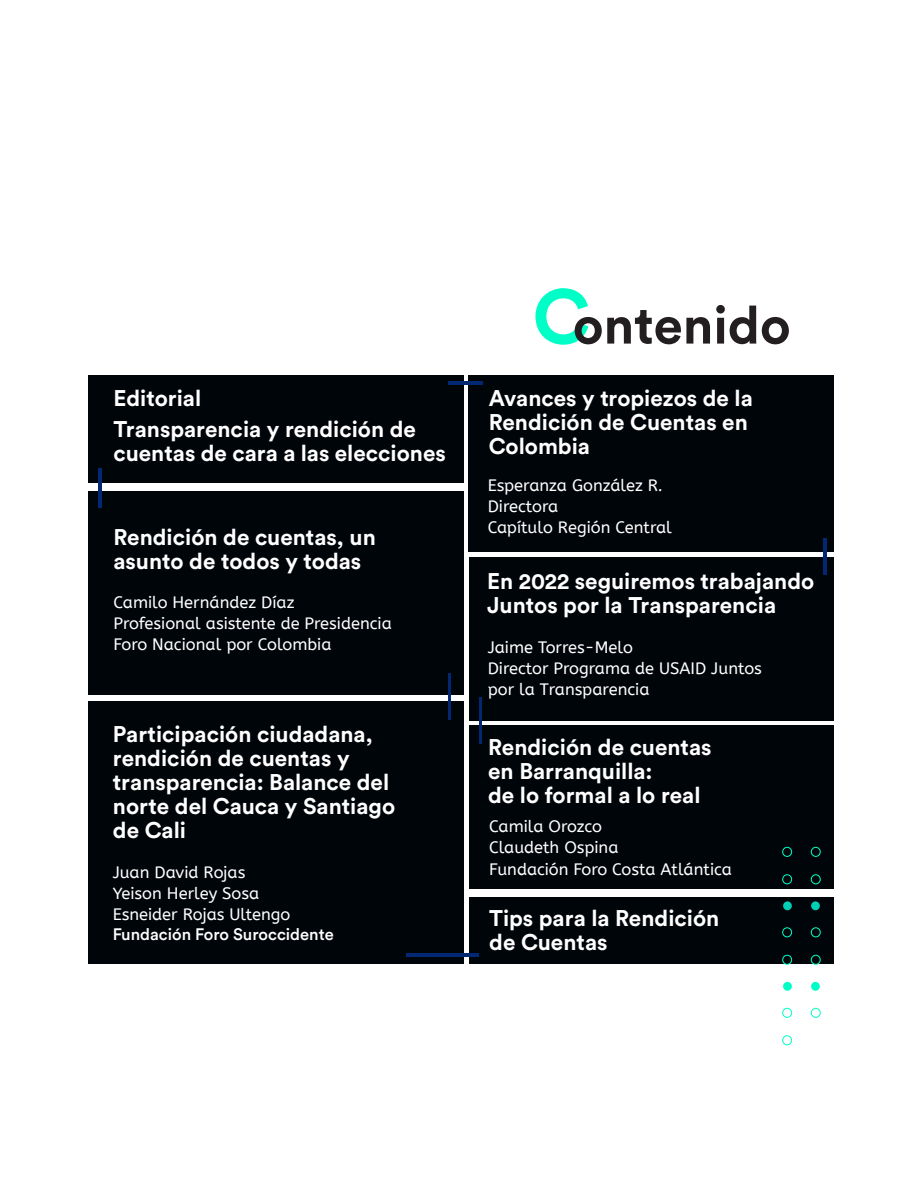
<style>
.page{position:relative;width:918px;height:1188px;background:#fff}
.page>*{position:absolute;margin:0;border:0;box-sizing:border-box;transform-origin:0 0}
.t1{font:700 76.5px "Circular Std";color:#00ffc7}
.t2{font:700 52.5px "Circular Std";color:#231f20}
.t3{font:700 22.5px "Circular Std";color:#fff}
.t4{font:16.5px "A Bee Zee";color:#fff}
.t5{font:500 16.5px "Circular Std";color:#fff}
</style>
<div class="page">
<div style="left:88px;top:491px;width:375px;height:203px;background:#00050a"></div>
<div style="left:88px;top:702px;width:375px;height:262px;background:#00050a"></div>
<div style="left:468px;top:375px;width:366px;height:177px;background:#00050a"></div>
<div style="left:88px;top:375px;width:375px;height:108px;background:#00050a"></div>
<div style="left:469px;top:557px;width:365px;height:163px;background:#00050a"></div>
<hr style="left:448px;top:381px;width:34px;height:3px;background:#022873">
<hr style="left:448px;top:674px;width:3px;height:46px;background:#022873">
<hr style="left:99px;top:468px;width:3px;height:40px;background:#022873">
<hr style="left:823px;top:538px;width:3px;height:36px;background:#022873">
<div style="left:470px;top:725px;width:364px;height:164px;background:#00050a"></div>
<hr style="left:479px;top:697px;width:3px;height:47px;background:#022873">
<div style="left:470px;top:897px;width:364px;height:67px;background:#00050a"></div>
<hr style="left:407px;top:954px;width:72px;height:3px;background:#022873">
<svg style="left:782px;top:847px;width:39px;height:38px"></svg>
<div style="left:783px;top:901px;width:9px;height:9px;background:#00cfb5;border-radius:50%"></div>
<div style="left:811px;top:901px;width:9px;height:9px;background:#00cfb5;border-radius:50%"></div>
<svg style="left:782px;top:927px;width:39px;height:38px"></svg>
<div style="left:783px;top:982px;width:9px;height:9px;background:#00ffc7;border-radius:50%"></div>
<div style="left:811px;top:982px;width:9px;height:9px;background:#00ffc7;border-radius:50%"></div>
<svg style="left:782px;top:1008px;width:39px;height:38px"></svg>
<p class="t3" style="left:114px;top:384px;width:89px">Editorial</p>
<p class="t3" style="left:114px;top:414px;width:304px">Transparencia y rendición de</p>
<p class="t3" style="left:114px;top:438px;width:334px">cuentas de cara a las elecciones</p>
<p class="t3" style="left:114px;top:522px;width:264px">Rendición de cuentas, un</p>
<p class="t3" style="left:114px;top:546px;width:249px">asunto de todos y todas</p>
<p class="t4" style="left:114px;top:593px;width:183px">Camilo Hernández Díaz</p>
<p class="t4" style="left:114px;top:614px;width:280px">Profesional asistente de Presidencia</p>
<p class="t4" style="left:114px;top:635px;width:220px">Foro Nacional por Colombia</p>
<p class="t3" style="left:113px;top:720px;width:261px">Participación ciudadana,</p>
<p class="t3" style="left:113px;top:744px;width:238px">rendición de cuentas y</p>
<p class="t3" style="left:113px;top:768px;width:278px">transparencia: Balance del</p>
<p class="t3" style="left:113px;top:792px;width:284px">norte del Cauca y Santiago</p>
<p class="t3" style="left:113px;top:816px;width:75px">de Cali</p>
<p class="t4" style="left:113px;top:863px;width:134px">Juan David Rojas</p>
<p class="t4" style="left:113px;top:884px;width:148px">Yeison Herley Sosa</p>
<p class="t4" style="left:113px;top:905px;width:179px">Esneider Rojas Ultengo</p>
<p class="t5" style="left:113px;top:924px;width:223px">Fundación Foro Suroccidente</p>
<p class="t1" style="left:532px;top:267px;width:60px">C</p>
<p class="t2" style="left:573px;top:291px;width:219px">ontenido</p>
<p class="t3" style="left:489px;top:383px;width:266px">Avances y tropiezos de la</p>
<p class="t3" style="left:489px;top:407px;width:261px">Rendición de Cuentas en</p>
<p class="t3" style="left:489px;top:431px;width:103px">Colombia</p>
<p class="t4" style="left:488px;top:476px;width:177px">Esperanza González R.</p>
<p class="t4" style="left:488px;top:497px;width:72px">Directora</p>
<p class="t4" style="left:488px;top:518px;width:186px">Capítulo Región Central</p>
<p class="t3" style="left:487px;top:567px;width:329px">En 2022 seguiremos trabajando</p>
<p class="t3" style="left:487px;top:591px;width:291px">Juntos por la Transparencia</p>
<p class="t4" style="left:488px;top:637px;width:147px">Jaime Torres-Melo</p>
<p class="t4" style="left:488px;top:658px;width:276px">Director Programa de USAID Juntos</p>
<p class="t4" style="left:488px;top:680px;width:163px">por la Transparencia</p>
<p class="t3" style="left:488px;top:732px;width:225px">Rendición de cuentas</p>
<p class="t3" style="left:488px;top:756px;width:166px">en Barranquilla:</p>
<p class="t3" style="left:488px;top:780px;width:214px">de lo formal a lo real</p>
<p class="t4" style="left:489px;top:817px;width:114px">Camila Orozco</p>
<p class="t4" style="left:489px;top:838px;width:131px">Claudeth Ospina</p>
<p class="t4" style="left:489px;top:860px;width:244px">Fundación Foro Costa Atlántica</p>
<p class="t3" style="left:489px;top:903px;width:232px">Tips para la Rendición</p>
<p class="t3" style="left:489px;top:927px;width:120px">de Cuentas</p>
</div>
